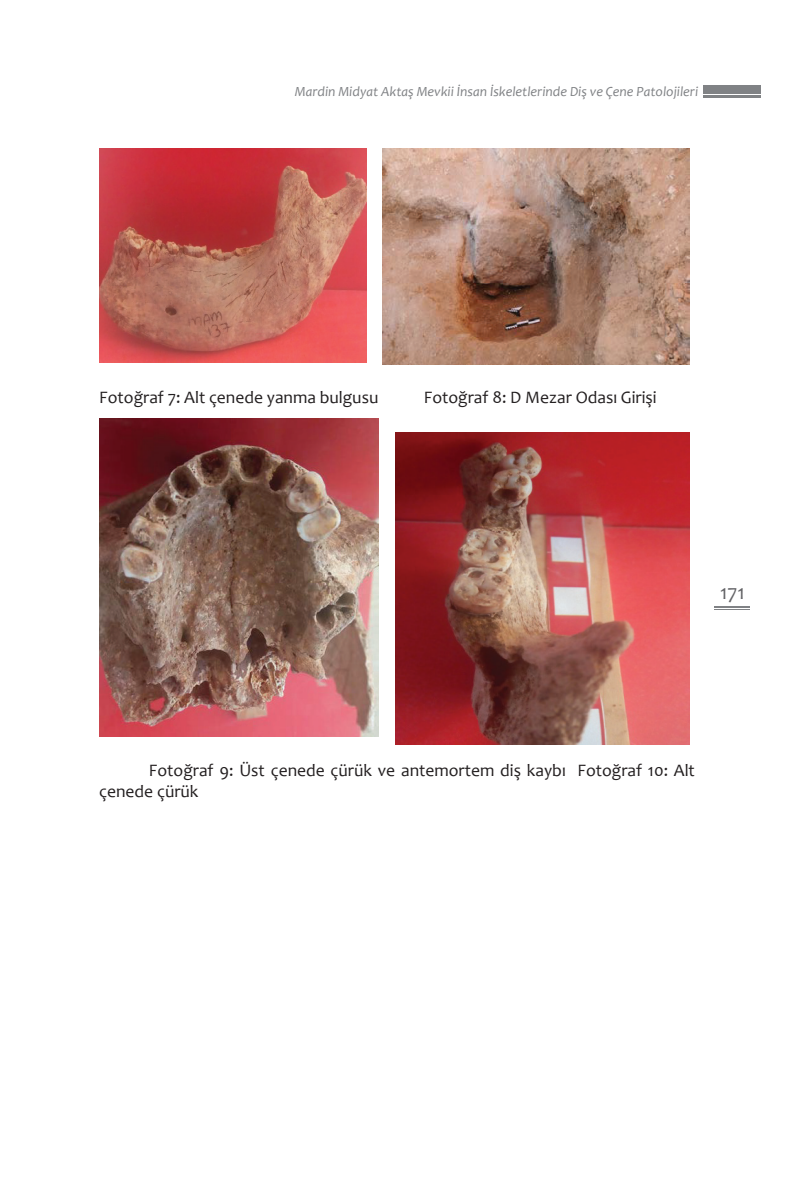
<style>
.page{position:relative;width:794px;height:1191px;background:#fff}
.page>*{position:absolute;margin:0;border:0;box-sizing:border-box;transform-origin:0 0}
.t1{font:21px "Candara";color:#636366}
.t2{font:17.5px/21.3px "Candara";color:#231f20}
.t3{font:italic 14px "Candara";color:#808285}
</style>
<div class="page">
<hr style="left:714px;top:606px;width:36px;height:2px;background:#808285">
<hr style="left:714px;top:609px;width:36px;height:1px;background:#808285">
<div style="left:703px;top:86px;width:58px;height:8px;background:#808285"></div>
<hr style="left:703px;top:95px;width:58px;height:2px;background:#808285">
<img style="left:383px;top:149px;width:307px;height:215px">
<img style="left:99px;top:419px;width:279px;height:317px">
<img style="left:99px;top:149px;width:268px;height:214px">
<img style="left:396px;top:433px;width:293px;height:311px">
<p class="t3" style="left:295px;top:83px;width:405px">Mardin Midyat Aktaş Mevkii İnsan İskeletlerinde Diş ve Çene Patolojileri</p>
<p class="t2" style="left:99px;top:387px;width:281px">Fotoğraf 7: Alt çenede yanma bulgusu</p>
<p class="t2" style="left:424px;top:387px;width:234px">Fotoğraf 8: D Mezar Odası Girişi</p>
<p class="t1" style="left:720px;top:579px;width:26px">171</p>
<p class="t2" style="left:99px;top:759px;width:597px;text-indent:50px">Fotoğraf 9: Üst çenede çürük ve antemortem diş kaybı Fotoğraf 10: Alt çenede çürük</p>
</div>
